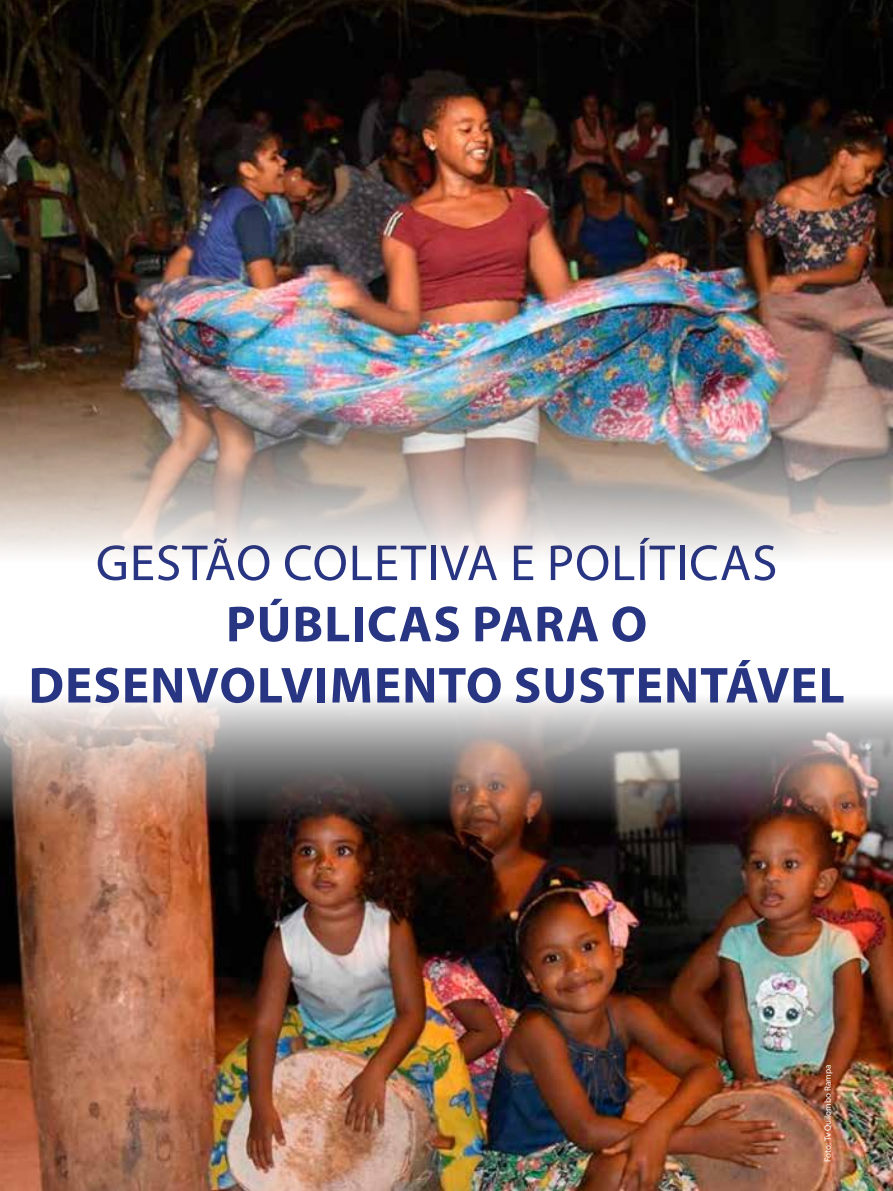
<style>
.page{position:relative;width:893px;height:1191px;background:#fff}
.page>*{position:absolute;margin:0;border:0;box-sizing:border-box;transform-origin:0 0}
.t1{font:700 51px/61.2px "Myriad Pro";letter-spacing:.02em;color:#283583;text-align:center}
.t2{font:51px "Myriad Pro";letter-spacing:.02em;color:#283583}
.t3{font:9px "Myriad Pro";color:#fff}
</style>
<div class="page">
<img style="left:0;top:699px;width:892px;height:492px">
<img style="left:0;top:0;width:892px;height:556px">
<p class="t2" style="left:96px;top:531px;width:683px">GESTÃO COLETIVA E POLÍTICAS</p>
<p class="t1" style="left:29px;top:592px;width:818px">PÚBLICAS PARA O<br>DESENVOLVIMENTO SUSTENTÁVEL</p>
<p class="t3" style="left:822px;top:1161px;width:98px;rotate:-90deg">Foto: Tv Quilombo Rampa</p>
</div>
